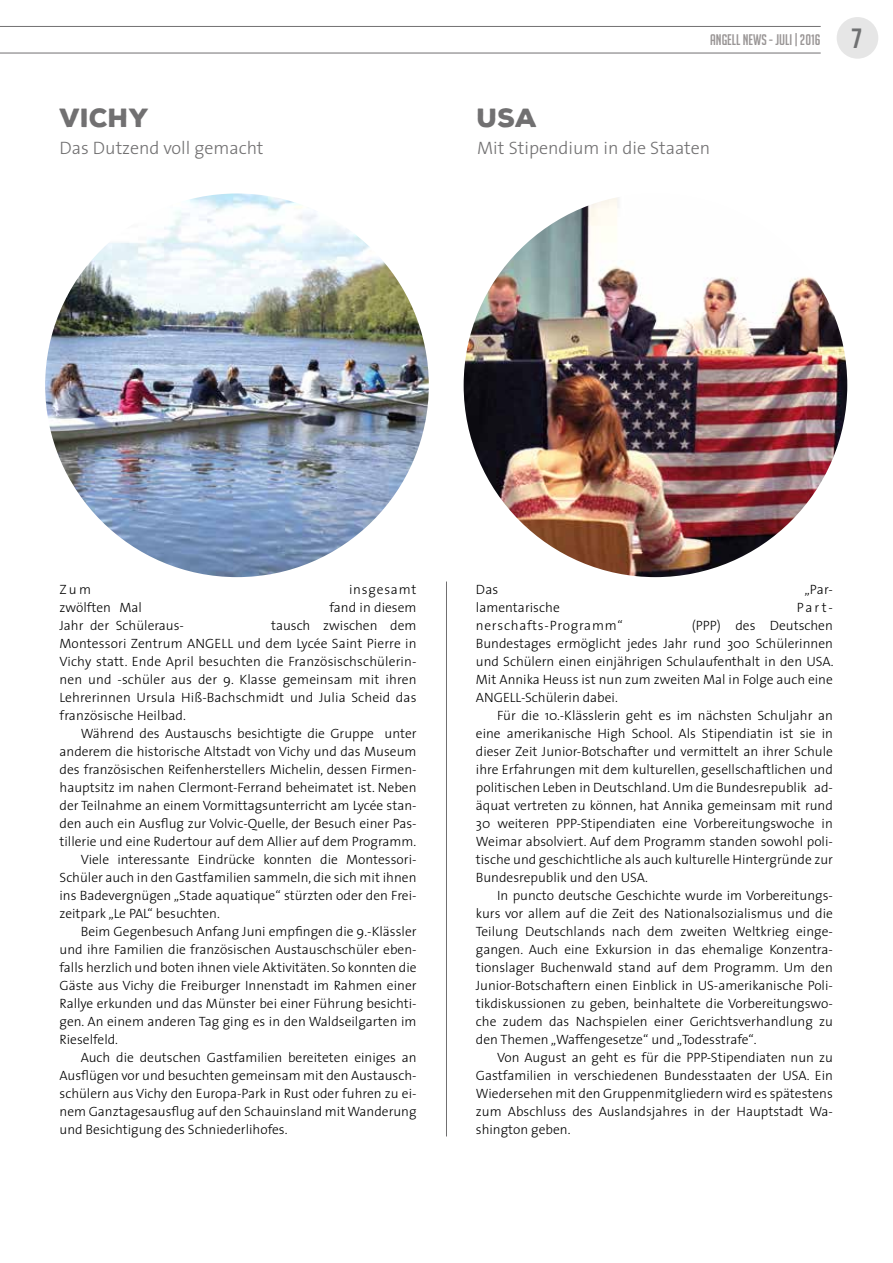
<style>
.page{position:relative;width:893px;height:1263px;background:#fff}
.page>*{position:absolute;margin:0;border:0;box-sizing:border-box;transform-origin:0 0}
.t1{font:900 25.5px "Nexa Rust Sans";color:#717071}
.t2{font:300 18px "The Sans";color:#717071}
.t3{font:15px "Big Noodle Titling";color:#9a9696}
.t4{font:300 13.5px/18px "The Sans";color:#000;text-align:justify}
.t5{font:300 13.5px "The Sans";letter-spacing:.055em;color:#000}
.t6{font:300 13.5px "The Sans";letter-spacing:.06em;color:#000}
.s1{font-family:"Bebas Neue";font-size:27.9px;color:#707172}
</style>
<div class="page">
<div style="left:837px;top:17px;width:41px;height:42px;background:#e6e6e6;border-radius:50%"></div>
<hr style="left:0;top:53px;width:821px;height:1px;background:#717071">
<hr style="left:0;top:26px;width:821px;height:1px;background:#717071">
<hr style="left:446px;top:581px;width:1px;height:555px;background:#717071">
<img style="left:45px;top:193px;width:384px;height:384px;border-radius:192px">
<img style="left:464px;top:193px;width:383px;height:384px;border-radius:192px">
<h1 class="t1" style="left:60px;top:100px;width:91px">Vichy</h1>
<h2 class="t2" style="left:60px;top:136px;width:206px">Das Dutzend voll gemacht</h2>
<p class="t3" style="left:710px;top:32px;width:153px">ANGELL NEWS - JULI | 2016 <span class="s1">7</span></p>
<h1 class="t1" style="left:477px;top:100px;width:62px">USA</h1>
<h2 class="t2" style="left:477px;top:136px;width:235px">Mit Stipendium in die Staaten</h2>
<p class="t4" style="left:60px;top:581px;width:33px">Zum</p>
<p class="t6" style="left:349px;top:581px;width:69px">insgesamt</p>
<p class="t4" style="left:60px;top:599px;width:84px">zwölften Mal</p>
<p class="t4" style="left:330px;top:599px;width:89px">fand in diesem</p>
<p class="t4" style="left:60px;top:617px;width:126px">Jahr der Schüleraus-</p>
<p class="t4" style="left:60px;top:617px;width:359px;text-indent:212px">tausch zwischen dem Montessori Zentrum ANGELL und dem Lycée Saint Pierre in Vichy statt. Ende April besuchten die Französischschülerin&shy;nen und -schüler aus der 9. Klasse gemeinsam mit ihren Lehrerinnen Ursula Hiß-Bachschmidt und Julia Scheid das französische Heilbad.</p>
<p class="t4" style="left:81px;top:725px;width:337px">Während des Austauschs besichtigte die Gruppe unter</p>
<p class="t4" style="left:60px;top:743px;width:358px">anderem die historische Altstadt von Vichy und das Museum</p>
<p class="t4" style="left:60px;top:761px;width:359px">des französischen Reifenherstellers Michelin, dessen Firmen-</p>
<p class="t4" style="left:60px;top:779px;width:358px">hauptsitz im nahen Clermont-Ferrand beheimatet ist. Neben</p>
<p class="t4" style="left:60px;top:797px;width:359px">der Teilnahme an einem Vormittagsunterricht am Lycée stan-</p>
<p class="t4" style="left:60px;top:815px;width:359px">den auch ein Ausflug zur Volvic-Quelle, der Besuch einer Pas-</p>
<p class="t4" style="left:60px;top:833px;width:358px">tillerie und eine Rudertour auf dem Allier auf dem Programm.</p>
<p class="t4" style="left:81px;top:851px;width:337px">Viele interessante Eindrücke konnten die Montessori-</p>
<p class="t4" style="left:60px;top:869px;width:358px">Schüler auch in den Gastfamilien sammeln, die sich mit ihnen</p>
<p class="t4" style="left:60px;top:887px;width:359px">ins Badevergnügen „Stade aquatique“ stürzten oder den Frei-</p>
<p class="t4" style="left:60px;top:905px;width:162px">zeitpark „Le PAL“ besuchten.</p>
<p class="t4" style="left:81px;top:923px;width:337px">Beim Gegenbesuch Anfang Juni empfingen die 9.-Klässler</p>
<p class="t4" style="left:60px;top:941px;width:359px">und ihre Familien die französischen Austauschschüler eben-</p>
<p class="t4" style="left:60px;top:959px;width:359px">falls herzlich und boten ihnen viele Aktivitäten. So konnten die</p>
<p class="t4" style="left:60px;top:977px;width:359px">Gäste aus Vichy die Freiburger Innenstadt im Rahmen einer</p>
<p class="t4" style="left:60px;top:995px;width:359px">Rallye erkunden und das Münster bei einer Führung besichti-</p>
<p class="t4" style="left:60px;top:1013px;width:359px">gen. An einem anderen Tag ging es in den Waldseilgarten im</p>
<p class="t4" style="left:60px;top:1031px;width:60px">Rieselfeld.</p>
<p class="t4" style="left:81px;top:1049px;width:337px">Auch die deutschen Gastfamilien bereiteten einiges an</p>
<p class="t4" style="left:60px;top:1067px;width:359px">Ausflügen vor und besuchten gemeinsam mit den Austausch-</p>
<p class="t4" style="left:60px;top:1085px;width:359px">schülern aus Vichy den Europa-Park in Rust oder fuhren zu ei-</p>
<p class="t4" style="left:60px;top:1103px;width:359px">nem Ganztagesausflug auf den Schauinsland mit Wanderung</p>
<p class="t4" style="left:60px;top:1121px;width:229px">und Besichtigung des Schniederlihofes.</p>
<p class="t4" style="left:476px;top:580px;width:24px">Das</p>
<p class="t4" style="left:804px;top:580px;width:30px">„Par-</p>
<p class="t4" style="left:476px;top:598px;width:85px">lamentarische</p>
<p class="t4" style="left:797px;top:598px;width:38px">Part-</p>
<p class="t5" style="left:476px;top:617px;width:148px">nerschafts-Programm“</p>
<p class="t4" style="left:476px;top:616px;width:359px;text-indent:216px">(PPP) des Deutschen Bundestages ermöglicht jedes Jahr rund 300 Schülerinnen und Schülern einen einjährigen Schulaufenthalt in den USA.<br>Mit Annika Heuss ist nun zum zweiten Mal in Folge auch eine ANGELL-Schülerin dabei.</p>
<p class="t4" style="left:476px;top:706px;width:359px;text-indent:21px">Für die 10.-Klässlerin geht es im nächsten Schuljahr an eine amerikanische High School. Als Stipendiatin ist sie in dieser Zeit Junior-Botschafter und vermittelt an ihrer Schule ihre Erfahrungen mit dem kulturellen, gesellschaftlichen und politischen Leben in Deutschland. Um die Bundesrepublik ad&shy;äquat vertreten zu können, hat Annika gemeinsam mit rund 30 weiteren PPP-Stipendiaten eine Vorbereitungswoche in Weimar absolviert. Auf dem Programm standen sowohl poli&shy;tische und geschichtliche als auch kulturelle Hintergründe zur Bundesrepublik und den USA.</p>
<p class="t4" style="left:476px;top:886px;width:359px;text-indent:21px">In puncto deutsche Geschichte wurde im Vorbereitungs&shy;kurs vor allem auf die Zeit des Nationalsozialismus und die Teilung Deutschlands nach dem zweiten Weltkrieg einge&shy;gangen. Auch eine Exkursion in das ehemalige Konzentra&shy;tionslager Buchenwald stand auf dem Programm. Um den Junior-Botschaftern einen Einblick in US-amerikanische Poli&shy;tikdiskussionen zu geben, beinhaltete die Vorbereitungswo&shy;che zudem das Nachspielen einer Gerichtsverhandlung zu den Themen „Waffengesetze“ und „Todesstrafe“.</p>
<p class="t4" style="left:476px;top:1048px;width:359px;text-indent:21px">Von August an geht es für die PPP-Stipendiaten nun zu Gastfamilien in verschiedenen Bundesstaaten der USA. Ein Wiedersehen mit den Gruppenmitgliedern wird es spätestens zum Abschluss des Auslandsjahres in der Hauptstadt Wa&shy;shington geben.</p>
</div>
